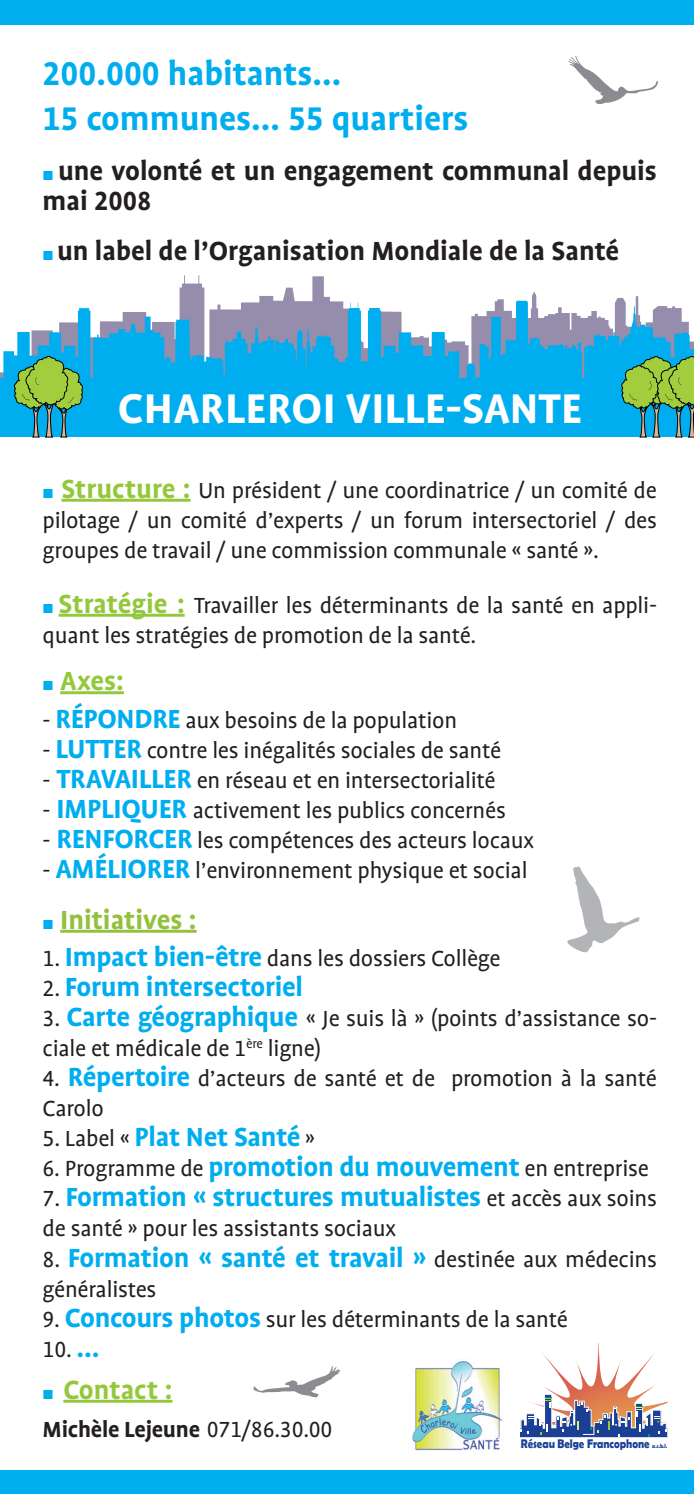
<style>
.page{position:relative;width:694px;height:1494px;background:#fff}
.page>*{position:absolute;margin:0;border:0;box-sizing:border-box;transform-origin:0 0}
.t1{font:700 47.5px "Profile OT";color:#fff}
.t2{font:700 37.5px/45px "Profile OT";color:#00aeef}
.t3{font:700 30px "Profile OT";letter-spacing:-.01em;color:#00aeef}
.t4{font:700 30px/30px "Profile OT";color:#231f20}
.t5{font:700 30px "Profile OT";color:#94c83c}
.t6{font:700 30px "Profile OT";color:#93c03d}
.t7{font:25px/30px "Profile OT";letter-spacing:-.01em;color:#231f20}
.t8{font:700 25px "Profile OT";letter-spacing:-.01em;color:#231f20}
.t9{font:700 12.5px "Berlin Sans FB Demi";color:#1b3f94;scale:.86 1}
.s1{font-weight:400;font-size:15px;color:#00aeef}
.s2{font-size:15px;color:#00aeef}
.s3{font-weight:700;font-size:30px;color:#94c83c}
.s4{font-weight:700;font-size:30px;color:#00aeef}
.s5{font-weight:400;font-size:25px;color:#231f20}
.s6{font-weight:400}
.s7{font-size:6px}
</style>
<div class="page">
<svg style="left:179px;top:275px;width:460px;height:33px"></svg>
<svg style="left:331px;top:301px;width:362px;height:77px"></svg>
<svg style="left:568px;top:56px;width:90px;height:48px"></svg>
<div style="left:0;top:378px;width:693px;height:59px;background:#00aeef"></div>
<div style="left:0;top:0;width:693px;height:24px;background:#00aeef"></div>
<svg style="left:253px;top:1366px;width:88px;height:31px"></svg>
<svg style="left:567px;top:866px;width:72px;height:86px"></svg>
<hr style="left:61px;top:499px;width:129px;height:3px;background:#94c83c">
<hr style="left:59px;top:614px;width:125px;height:3px;background:#94c83c">
<hr style="left:60px;top:691px;width:64px;height:3px;background:#94c83c">
<hr style="left:60px;top:930px;width:136px;height:3px;background:#93c03d">
<hr style="left:63px;top:1400px;width:109px;height:3px;background:#94c83c">
<img style="left:412px;top:1361px;width:91px;height:90px">
<svg style="left:519px;top:1343px;width:149px;height:95px"></svg>
<svg style="left:0;top:308px;width:339px;height:129px"></svg>
<svg style="left:619px;top:354px;width:74px;height:83px"></svg>
<div style="left:0;top:1470px;width:693px;height:24px;background:#00aeef"></div>
<h2 class="t2" style="left:43px;top:52px;width:427px">200.000 habitants…<br>15 communes… 55 quartiers</h2>
<p class="t4" style="left:43px;top:157px;width:615px"><span class="s1">▪</span> une volonté et un engagement communal depuis mai 2008</p>
<p class="t4" style="left:43px;top:237px;width:578px"><span class="s1">▪</span> un label de l’Organisation Mondiale de la Santé</p>
<h1 class="t1" style="left:118px;top:382px;width:465px">CHARLEROI VILLE-SANTE</h1>
<p class="t7" style="left:43px;top:476px;width:615px;text-align:justify"><span class="s2">▪</span> <span class="s3">Structure :</span> Un président / une coordinatrice / un comité de pilotage / un comité d’experts / un forum intersectoriel / des groupes de travail / une commission communale « santé ».</p>
<p class="t7" style="left:43px;top:591px;width:615px"><span class="s2">▪</span> <span class="s3">Stratégie :</span> Travailler les déterminants de la santé en appli&shy;quant les stratégies de promotion de la santé.</p>
<p class="t5" style="left:43px;top:664px;width:83px"><span class="s1">▪</span> Axes:</p>
<p class="t7" style="left:43px;top:706px;width:416px">- <span class="s4">RÉPONDRE</span> aux besoins de la population</p>
<p class="t7" style="left:43px;top:736px;width:460px">- <span class="s4">LUTTER</span> contre les inégalités sociales de santé</p>
<p class="t7" style="left:43px;top:766px;width:454px">- <span class="s4">TRAVAILLER</span> en réseau et en intersectorialité</p>
<p class="t7" style="left:43px;top:796px;width:464px">- <span class="s4">IMPLIQUER</span> activement les publics concernés</p>
<p class="t7" style="left:43px;top:826px;width:493px">- <span class="s4">RENFORCER</span> les compétences des acteurs locaux</p>
<p class="t7" style="left:43px;top:856px;width:486px">- <span class="s4">AMÉLIORER</span> l’environnement physique et social</p>
<p class="t6" style="left:43px;top:903px;width:155px"><span class="s1">▪</span> Initiatives :</p>
<p class="t7" style="left:43px;top:944px;width:459px">1. <span class="s4">Impact bien-être</span> dans les dossiers Collège</p>
<p class="t3" style="left:43px;top:970px;width:262px"><span class="s5">2.</span> Forum intersectoriel</p>
<p class="t7" style="left:43px;top:1004px;width:615px">3. <span class="s4">Carte géographique</span> « Je suis là » (points d’assistance so&shy;ciale et médicale de 1<sup>ère</sup> ligne)</p>
<p class="t7" style="left:43px;top:1064px;width:615px">4. <span class="s4">Répertoire</span> d’acteurs de santé et de promotion à la santé<br>Carolo</p>
<p class="t3" style="left:43px;top:1120px;width:274px"><span class="s5">5. Label «</span> Plat Net Santé <span class="s5">»</span></p>
<p class="t7" style="left:43px;top:1154px;width:607px">6. Programme de <span class="s4">promotion du mouvement</span> en entreprise</p>
<p class="t3" style="left:43px;top:1180px;width:615px"><span class="s5">7.</span> Formation « structures mutualistes <span class="s5">et accès aux soins</span></p>
<p class="t7" style="left:43px;top:1214px;width:355px">de santé » pour les assistants sociaux</p>
<p class="t3" style="left:43px;top:1240px;width:615px"><span class="s5">8.</span> Formation « santé et travail » <span class="s5">destinée aux médecins</span></p>
<p class="t7" style="left:43px;top:1274px;width:115px">généralistes</p>
<p class="t7" style="left:43px;top:1304px;width:526px">9. <span class="s4">Concours photos</span> sur les déterminants de la santé</p>
<p class="t7" style="left:43px;top:1334px;width:59px">10. <span class="s4">…</span></p>
<p class="t5" style="left:43px;top:1373px;width:131px"><span class="s1">▪</span> Contact :</p>
<p class="t8" style="left:43px;top:1415px;width:291px">Michèle Lejeune <span class="s6">071/86.30.00</span></p>
<p class="t9" style="left:520px;top:1436px;width:172px">Réseau Belge Francophone <span class="s7">a.s.b.l.</span></p>
</div>
